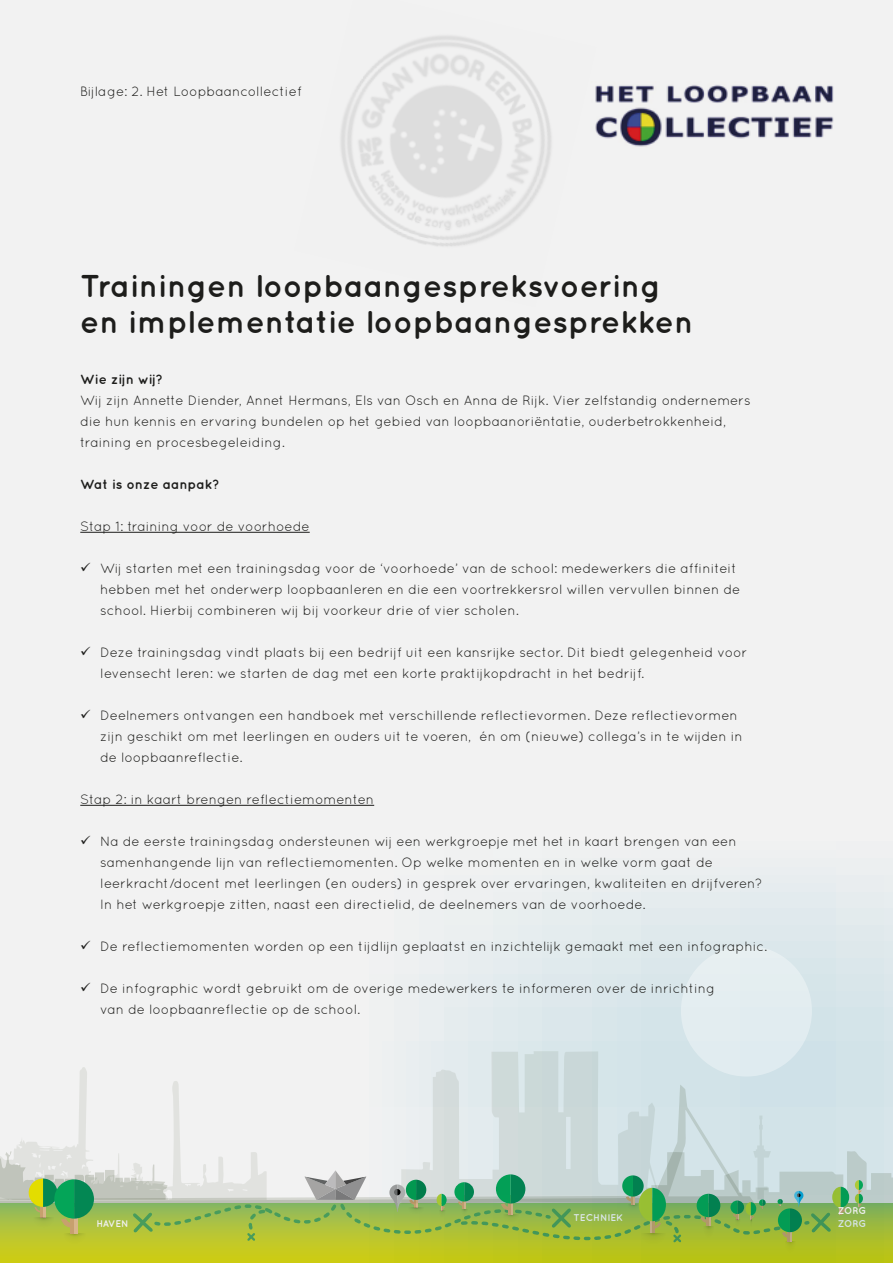
<style>
.page{position:relative;width:893px;height:1263px;background:#f2f2f2}
.page>*{position:absolute;margin:0;border:0;box-sizing:border-box;transform-origin:0 0}
.t1{font:700 31.5px/36px "Quicksand";color:#1d1d1b}
.t2{font:13.5px/21px "Quicksand";color:#1d1d1b}
.t3{font:700 13.5px "Quicksand";color:#1d1d1b}
.t4{font:700 9.75px "Quicksand";color:#f0f0f0}
</style>
<div class="page">
<div style="left:0;top:1203px;width:893px;height:60px;background:#c9cb1b"></div>
<svg style="left:0;top:1067px;width:345px;height:177px"></svg>
<svg style="left:345px;top:883px;width:548px;height:380px"></svg>
<div style="left:681px;top:945px;width:131px;height:131px;background:#e3edf0;border-radius:50%"></div>
<img style="left:591px;top:81px;width:243px;height:66px">
<svg style="left:855px;top:1180px;width:8px;height:27px"></svg>
<hr style="left:80px;top:532px;width:230px;height:1px;background:#1d1d1b">
<hr style="left:80px;top:805px;width:294px;height:1px;background:#1d1d1b">
<p class="t2" style="left:80px;top:81px;width:223px">Bijlage: 2. Het Loopbaancollectief</p>
<h1 class="t1" style="left:80px;top:267px;width:615px">Trainingen loopbaangespreksvoering en implementatie loopbaangesprekken</h1>
<p class="t3" style="left:80px;top:371px;width:84px">Wie zijn wij?</p>
<p class="t2" style="left:80px;top:390px;width:672px">Wij zijn Annette Diender, Annet Hermans, Els van Osch en Anna de Rijk. Vier zelfstandig ondernemers die hun kennis en ervaring bundelen op het gebied van loopbaanoriëntatie, ouderbetrokkenheid, training en procesbegeleiding.</p>
<p class="t3" style="left:80px;top:476px;width:141px">Wat is onze aanpak?</p>
<p class="t2" style="left:80px;top:516px;width:231px">Stap 1: training voor de voorhoede</p>
<p class="t2" style="left:100px;top:558px;width:642px;text-indent:-20px">✓ Wij starten met een trainingsdag voor de ‘voorhoede’ van de school: medewerkers die affiniteit hebben met het onderwerp loopbaanleren en die een voortrekkersrol willen vervullen binnen de school. Hierbij combineren wij bij voorkeur drie of vier scholen.</p>
<p class="t2" style="left:100px;top:642px;width:649px;text-indent:-20px">✓ Deze trainingsdag vindt plaats bij een bedrijf uit een kansrijke sector. Dit biedt gelegenheid voor levensecht leren: we starten de dag met een korte praktijkopdracht in het bedrijf.</p>
<p class="t2" style="left:100px;top:705px;width:644px;text-indent:-20px">✓ Deelnemers ontvangen een handboek met verschillende reflectievormen. Deze reflectievormen zijn geschikt om met leerlingen en ouders uit te voeren, én om (nieuwe) collega’s in te wijden in de loopbaanreflectie.</p>
<p class="t2" style="left:80px;top:789px;width:295px">Stap 2: in kaart brengen reflectiemomenten</p>
<p class="t2" style="left:100px;top:831px;width:664px;text-indent:-20px">✓ Na de eerste trainingsdag ondersteunen wij een werkgroepje met het in kaart brengen van een samenhangende lijn van reflectiemomenten. Op welke momenten en in welke vorm gaat de leerkracht/docent met leerlingen (en ouders) in gesprek over ervaringen, kwaliteiten en drijfveren?<br>In het werkgroepje zitten, naast een directielid, de deelnemers van de voorhoede.</p>
<p class="t2" style="left:80px;top:936px;width:689px">✓ De reflectiemomenten worden op een tijdlijn geplaatst en inzichtelijk gemaakt met een infographic.</p>
<p class="t2" style="left:100px;top:978px;width:616px;text-indent:-20px">✓ De infographic wordt gebruikt om de overige medewerkers te informeren over de inrichting van de loopbaanreflectie op de school.</p>
<p class="t4" style="left:97px;top:1218px;width:34px">HAVEN</p>
<p class="t4" style="left:574px;top:1212px;width:51px">TECHNIEK</p>
<p class="t4" style="left:838px;top:1204px;width:30px">ZORG</p>
<p class="t4" style="left:838px;top:1218px;width:30px">ZORG</p>
</div>
